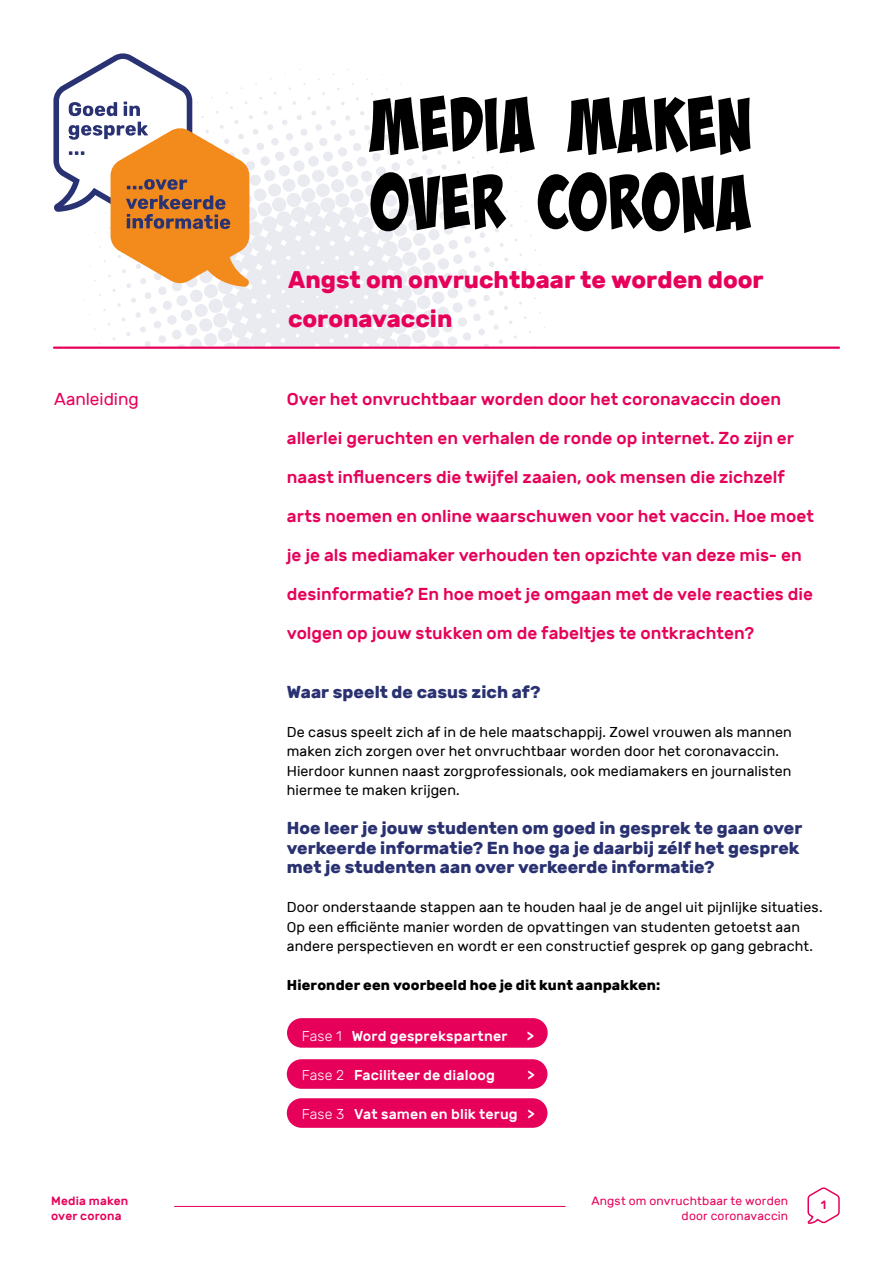
<style>
.page{position:relative;width:893px;height:1263px;background:#fff}
.page>*{position:absolute;margin:0;border:0;box-sizing:border-box;transform-origin:0 0}
.t1{font:75px/78px "Bada Boom Pro BB";letter-spacing:-.01em;color:#000}
.t2{font:700 24px/39px "Rubik";color:#e60059}
.t3{font:500 17.25px "Rubik";color:#e60059}
.t4{font:700 17.25px/19.5px "Rubik";letter-spacing:.005em;color:#293171}
.t5{font:17.25px "Rubik";color:#e60059}
.t6{font:14.25px/19.5px "Rubik";letter-spacing:.01em;color:#000}
.t7{font:500 14.25px "Rubik";letter-spacing:.01em;color:#fff}
.t8{font:700 14.25px "Rubik";letter-spacing:.01em;color:#000}
.t9{font:12px/14.4px "Rubik";letter-spacing:.015em;color:#e60059;text-align:right}
.t10{font:500 12px/14.4px "Rubik";letter-spacing:.015em;color:#e60059}
.s1{font-weight:300}
</style>
<div class="page">
<hr style="left:175px;top:1206px;width:390px;height:1px;background:#e60059">
<svg style="left:807px;top:1187px;width:33px;height:37px"></svg>
<svg style="left:53px;top:53px;width:507px;height:295px"></svg>
<hr style="left:54px;top:347px;width:785px;height:2px;background:#e60059">
<div style="left:287px;top:1018px;width:261px;height:30px;background:#e60059;border-radius:15px"></div>
<div style="left:287px;top:1059px;width:260px;height:30px;background:#e60059;border-radius:15px"></div>
<div style="left:287px;top:1098px;width:260px;height:30px;background:#e60059;border-radius:15px"></div>
<h1 class="t1" style="left:368px;top:85px;width:385px">MEDIA MAKEN<br>OVER CORONA</h1>
<h2 class="t2" style="left:288px;top:260px;width:477px">Angst om onvruchtbaar te worden door coronavaccin</h2>
<p class="t5" style="left:54px;top:389px;width:86px">Aanleiding</p>
<p class="t3" style="left:287px;top:389px;width:496px">Over het onvruchtbaar worden door het coronavaccin doen</p>
<p class="t3" style="left:287px;top:428px;width:509px">allerlei geruchten en verhalen de ronde op internet. Zo zijn er</p>
<p class="t3" style="left:287px;top:467px;width:500px">naast influencers die twijfel zaaien, ook mensen die zichzelf</p>
<p class="t3" style="left:287px;top:506px;width:529px">arts noemen en online waarschuwen voor het vaccin. Hoe moet</p>
<p class="t3" style="left:287px;top:545px;width:517px">je je als mediamaker verhouden ten opzichte van deze mis- en</p>
<p class="t3" style="left:287px;top:584px;width:528px">desinformatie? En hoe moet je omgaan met de vele reacties die</p>
<p class="t3" style="left:287px;top:623px;width:469px">volgen op jouw stukken om de fabeltjes te ontkrachten?</p>
<p class="t4" style="left:287px;top:682px;width:255px">Waar speelt de casus zich af?</p>
<p class="t6" style="left:287px;top:722px;width:506px">De casus speelt zich af in de hele maatschappij. Zowel vrouwen als mannen maken zich zorgen over het onvruchtbaar worden door het coronavaccin.<br>Hierdoor kunnen naast zorgprofessionals, ook mediamakers en journalisten hiermee te maken krijgen.</p>
<p class="t4" style="left:287px;top:818px;width:517px">Hoe leer je jouw studenten om goed in gesprek te gaan over verkeerde informatie? En hoe ga je daarbij zélf het gesprek met je studenten aan over verkeerde informatie?</p>
<p class="t6" style="left:287px;top:898px;width:537px">Door onderstaande stappen aan te houden haal je de angel uit pijnlijke situaties.<br>Op een efficiënte manier worden de opvattingen van studenten getoetst aan andere perspectieven en wordt er een constructief gesprek op gang gebracht.</p>
<p class="t8" style="left:287px;top:977px;width:375px">Hieronder een voorbeeld hoe je dit kunt aanpakken:</p>
<p class="t7" style="left:302px;top:1028px;width:207px"><span class="s1">Fase 1</span> Word gesprekspartner</p>
<p class="t7" style="left:527px;top:1028px;width:9px">&gt;</p>
<p class="t7" style="left:302px;top:1067px;width:195px"><span class="s1">Fase 2</span> Faciliteer de dialoog</p>
<p class="t7" style="left:527px;top:1067px;width:9px">&gt;</p>
<p class="t7" style="left:302px;top:1106px;width:234px"><span class="s1">Fase 3</span> Vat samen en blik terug &gt;</p>
<p class="t10" style="left:51px;top:1194px;width:79px">Media maken over corona</p>
<p class="t9" style="left:591px;top:1194px;width:198px">Angst om onvruchtbaar te worden door coronavaccin</p>
<p class="t10" style="left:821px;top:1198px;width:7px">1</p>
</div>
